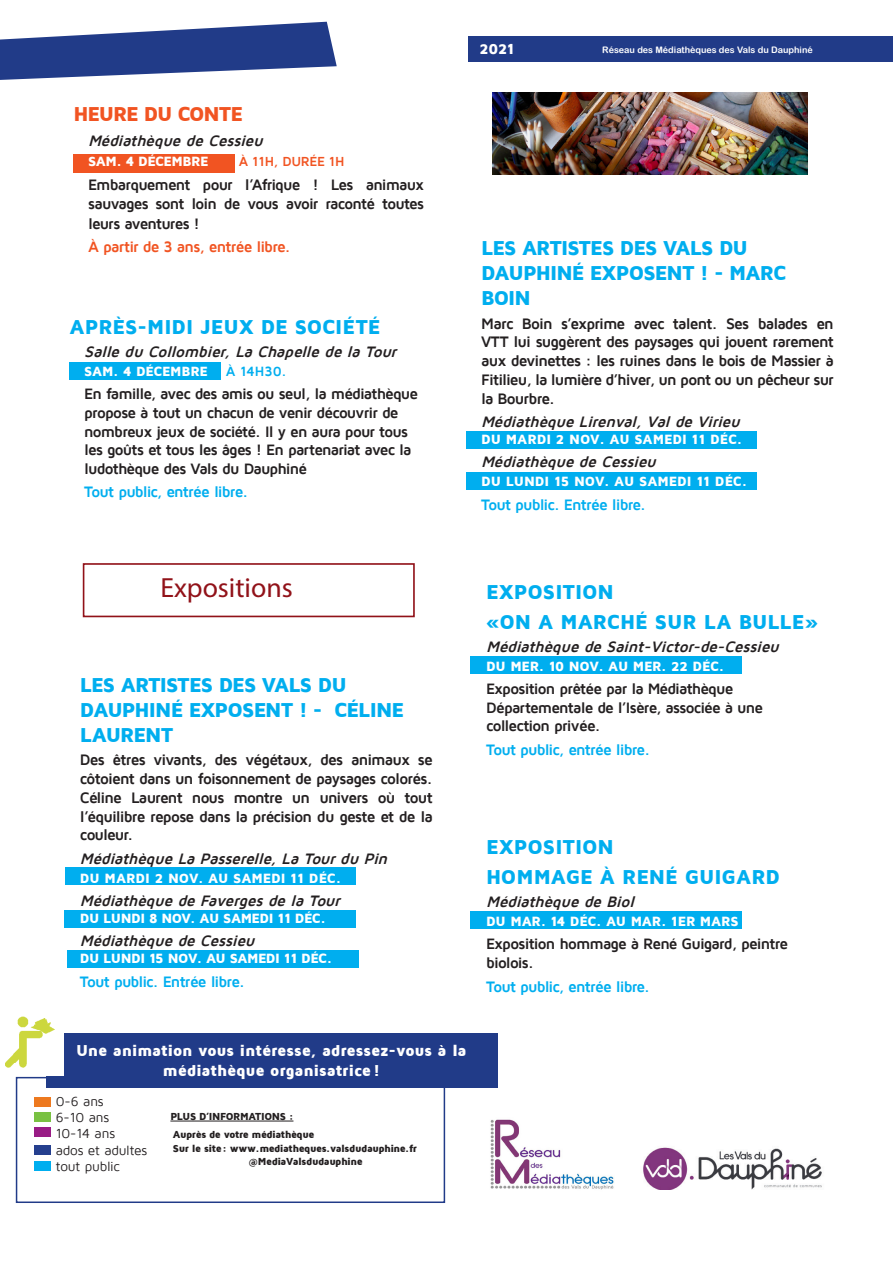
<style>
.page{position:relative;width:893px;height:1263px;background:#fff}
.page>*{position:absolute;margin:0;border:0;box-sizing:border-box;transform-origin:0 0}
.t1{font:27.75px "Myriad Pro";color:#911219}
.t2{font:900 20.7px/24.9px "Maven Pro";letter-spacing:-.03em;color:#00aeef}
.t3{font:900 20.7px "Maven Pro";color:#00aeef}
.t4{font:900 20.7px "Maven Pro";letter-spacing:-.005em;color:#00aeef}
.t5{font:900 20.7px "Maven Pro";letter-spacing:.005em;color:#00aeef}
.t6{font:900 20.7px "Maven Pro";letter-spacing:-.055em;color:#f15422}
.t7{font:900 16.35px/19.5px "Maven Pro";letter-spacing:-.015em;color:#fff;text-align:center}
.t8{font:700 15.6px/18.8px "Maven Pro";letter-spacing:-.055em;color:#231f20;text-align:justify}
.t9{font:italic 700 15.6px "Maven Pro";color:#231f20}
.t10{font:700 15.6px "Maven Pro";letter-spacing:-.06em;color:#00aeef}
.t11{font:700 15.6px "Maven Pro";letter-spacing:-.055em;color:#f15422}
.t12{font:700 15.45px/18.6px "Maven Pro";letter-spacing:-.055em;color:#231f20}
.t13{font:900 15px "Maven Pro";color:#fff}
.t14{font:900 13.8px "Maven Pro";letter-spacing:-.02em;color:#fff}
.t15{font:900 13.8px "Maven Pro";letter-spacing:-.04em;color:#fff}
.t16{font:700 13.8px "Maven Pro";color:#00aeef}
.t17{font:13.5px "Maven Pro";letter-spacing:-.015em;color:#231f20}
.t18{font:700 13.5px "Maven Pro";letter-spacing:-.025em;color:#f15422}
.t19{font:900 10.5px "Maven Pro";letter-spacing:-.045em;color:#231f20}
.t20{font:9px "Arial Rounded MT Bold";color:#fff}
</style>
<div class="page">
<div style="left:65px;top:867px;width:291px;height:17px;background:#00aeef"></div>
<div style="left:65px;top:910px;width:291px;height:18px;background:#00aeef"></div>
<div style="left:68px;top:950px;width:291px;height:18px;background:#00aeef"></div>
<svg style="left:0;top:22px;width:337px;height:58px"></svg>
<img style="left:643px;top:1147px;width:179px;height:42px">
<img style="left:490px;top:1119px;width:124px;height:71px">
<div style="left:35px;top:1097px;width:16px;height:10px;background:#ed791f"></div>
<div style="left:35px;top:1112px;width:16px;height:10px;background:#79c142"></div>
<div style="left:35px;top:1127px;width:16px;height:10px;background:#991c85"></div>
<div style="left:35px;top:1145px;width:16px;height:10px;background:#253f8e"></div>
<div style="left:35px;top:1161px;width:16px;height:10px;background:#00aeef"></div>
<hr style="left:170px;top:1121px;width:123px;height:1px;background:#231f20">
<div style="left:16px;top:1077px;width:429px;height:126px;border:2px solid #213b88"></div>
<div style="left:46px;top:1033px;width:452px;height:55px;background:#213b88"></div>
<img style="left:6px;top:1016px;width:57px;height:60px">
<div style="left:468px;top:37px;width:425px;height:25px;background:#213b88"></div>
<div style="left:73px;top:154px;width:162px;height:19px;background:#f15422"></div>
<div style="left:466px;top:472px;width:291px;height:18px;background:#00aeef"></div>
<div style="left:466px;top:431px;width:291px;height:18px;background:#00aeef"></div>
<div style="left:70px;top:362px;width:151px;height:18px;background:#00aeef"></div>
<div style="left:470px;top:911px;width:272px;height:18px;background:#00aeef"></div>
<div style="left:470px;top:656px;width:272px;height:18px;background:#00aeef"></div>
<div style="left:83px;top:563px;width:332px;height:54px;border:2px solid #911219"></div>
<img style="left:492px;top:93px;width:316px;height:82px">
<p class="t13" style="left:480px;top:41px;width:37px">2021</p>
<p class="t20" style="left:602px;top:44px;width:212px">Réseau des Médiathèques des Vals du Dauphiné</p>
<p class="t6" style="left:73px;top:103px;width:171px">HEURE DU CONTE</p>
<p class="t9" style="left:88px;top:133px;width:181px">Médiathèque de Cessieu</p>
<p class="t14" style="left:88px;top:154px;width:122px">SAM. 4 DÉCEMBRE</p>
<p class="t18" style="left:239px;top:155px;width:107px">À 11H, DURÉE 1H</p>
<p class="t8" style="left:88px;top:175px;width:338px;line-height:19.4px">Embarquement pour l’Afrique ! Les animaux sauvages sont loin de vous avoir raconté toutes leurs aventures !</p>
<p class="t11" style="left:88px;top:239px;width:204px">À partir de 3 ans, entrée libre.</p>
<p class="t2" style="left:481px;top:236px;width:307px">LES ARTISTES DES VALS DU<br>DAUPHINÉ EXPOSENT ! - MARC<br>BOIN</p>
<p class="t8" style="left:481px;top:314px;width:354px">Marc Boin s’exprime avec talent. Ses balades en VTT lui suggèrent des paysages qui jouent rarement aux devinettes : les ruines dans le bois de Massier à Fitilieu, la lumière d’hiver, un pont ou un pêcheur sur la Bourbre.</p>
<p class="t9" style="left:481px;top:414px;width:264px">Médiathèque Lirenval,Valde Virieu</p>
<p class="t14" style="left:481px;top:432px;width:263px">DU MARDI 2 NOV. AU SAMEDI 11 DÉC.</p>
<p class="t9" style="left:481px;top:454px;width:181px">Médiathèque de Cessieu</p>
<p class="t14" style="left:481px;top:474px;width:268px">DU LUNDI 15 NOV. AU SAMEDI 11 DÉC.</p>
<p class="t10" style="left:481px;top:496px;width:166px">Tout public. Entrée libre.</p>
<p class="t3" style="left:70px;top:316px;width:312px">APRÈS-MIDI JEUX DE SOCIÉTÉ</p>
<p class="t9" style="left:84px;top:344px;width:318px">Salle du Collombier,La Chapelle de la Tour</p>
<p class="t14" style="left:84px;top:364px;width:125px">SAM. 4 DÉCEMBRE</p>
<p class="t16" style="left:226px;top:364px;width:62px">À 14H30.</p>
<p class="t12" style="left:84px;top:385px;width:336px">En famille, avec des amis ou seul, la médiathèque propose à tout un chacun de venir découvrir de nombreux jeux de société. Il y en aura pour tous les goûts et tous les âges ! En partenariat avec la ludothèque des Vals du Dauphiné</p>
<p class="t10" style="left:84px;top:484px;width:165px">Tout public, entrée libre.</p>
<p class="t1" style="left:160px;top:570px;width:134px">Expositions</p>
<p class="t2" style="left:80px;top:672px;width:326px">LES ARTISTES DES VALS DU<br>DAUPHINÉ EXPOSENT ! - CÉLINE<br>LAURENT</p>
<p class="t8" style="left:80px;top:751px;width:354px">Des êtres vivants, des végétaux, des animaux se côtoient dans un foisonnement de paysages colorés.<br>Céline Laurent nous montre un univers où tout l’équilibre repose dans la précision du geste et de la couleur.</p>
<p class="t9" style="left:80px;top:850px;width:313px">Médiathèque La Passerelle,La Tourdu Pin</p>
<p class="t14" style="left:80px;top:870px;width:263px">DU MARDI 2 NOV. AU SAMEDI 11 DÉC.</p>
<p class="t9" style="left:80px;top:893px;width:266px">Médiathèque de Favergesde la Tour</p>
<p class="t15" style="left:80px;top:911px;width:247px">DU LUNDI 8 NOV. AU SAMEDI 11 DÉC.</p>
<p class="t9" style="left:80px;top:933px;width:181px">Médiathèque de Cessieu</p>
<p class="t15" style="left:80px;top:951px;width:254px">DU LUNDI 15 NOV. AU SAMEDI 11 DÉC.</p>
<p class="t10" style="left:80px;top:973px;width:166px">Tout public. Entrée libre.</p>
<p class="t7" style="left:76px;top:1041px;width:392px">Une animation vous intéresse, adressez-vous à la médiathèque organisatrice!</p>
<p class="t17" style="left:56px;top:1094px;width:50px">0-6 ans</p>
<p class="t17" style="left:56px;top:1111px;width:55px">6-10 ans</p>
<p class="t17" style="left:56px;top:1127px;width:61px">10-14 ans</p>
<p class="t17" style="left:56px;top:1143px;width:93px">ados et adultes</p>
<p class="t17" style="left:56px;top:1159px;width:66px">tout public</p>
<p class="t19" style="left:170px;top:1111px;width:125px">PLUS D’INFORMATIONS :</p>
<p class="t19" style="left:173px;top:1128px;width:143px">Auprès de votre médiathèque</p>
<p class="t19" style="left:173px;top:1143px;width:246px">Sur le site: www.mediatheques.valsdudauphine.fr</p>
<p class="t19" style="left:249px;top:1156px;width:116px">@MediaValsdudauphine</p>
<p class="t5" style="left:486px;top:581px;width:129px">EXPOSITION</p>
<p class="t4" style="left:486px;top:610px;width:334px">«ON A MARCHÉ SUR LA BULLE»</p>
<p class="t9" style="left:486px;top:639px;width:298px">Médiathèque de Saint-Victor-de-Cessieu</p>
<p class="t14" style="left:486px;top:659px;width:240px">DU MER. 10 NOV. AU MER. 22 DÉC.</p>
<p class="t12" style="left:486px;top:680px;width:278px">Exposition prêtée par la Médiathèque<br>Départementale de l’Isère, associée à une collection privée.</p>
<p class="t10" style="left:486px;top:741px;width:165px">Tout public, entrée libre.</p>
<p class="t5" style="left:486px;top:836px;width:129px">EXPOSITION</p>
<p class="t3" style="left:486px;top:865px;width:295px">HOMMAGE À RENÉ GUIGARD</p>
<p class="t9" style="left:486px;top:894px;width:154px">Médiathèque de Biol</p>
<p class="t14" style="left:486px;top:914px;width:254px">DU MAR. 14 DÉC. AU MAR. 1ER MARS</p>
<p class="t12" style="left:486px;top:935px;width:304px">Exposition hommage à René Guigard, peintre biolois.</p>
<p class="t10" style="left:486px;top:978px;width:165px">Tout public, entrée libre.</p>
</div>
